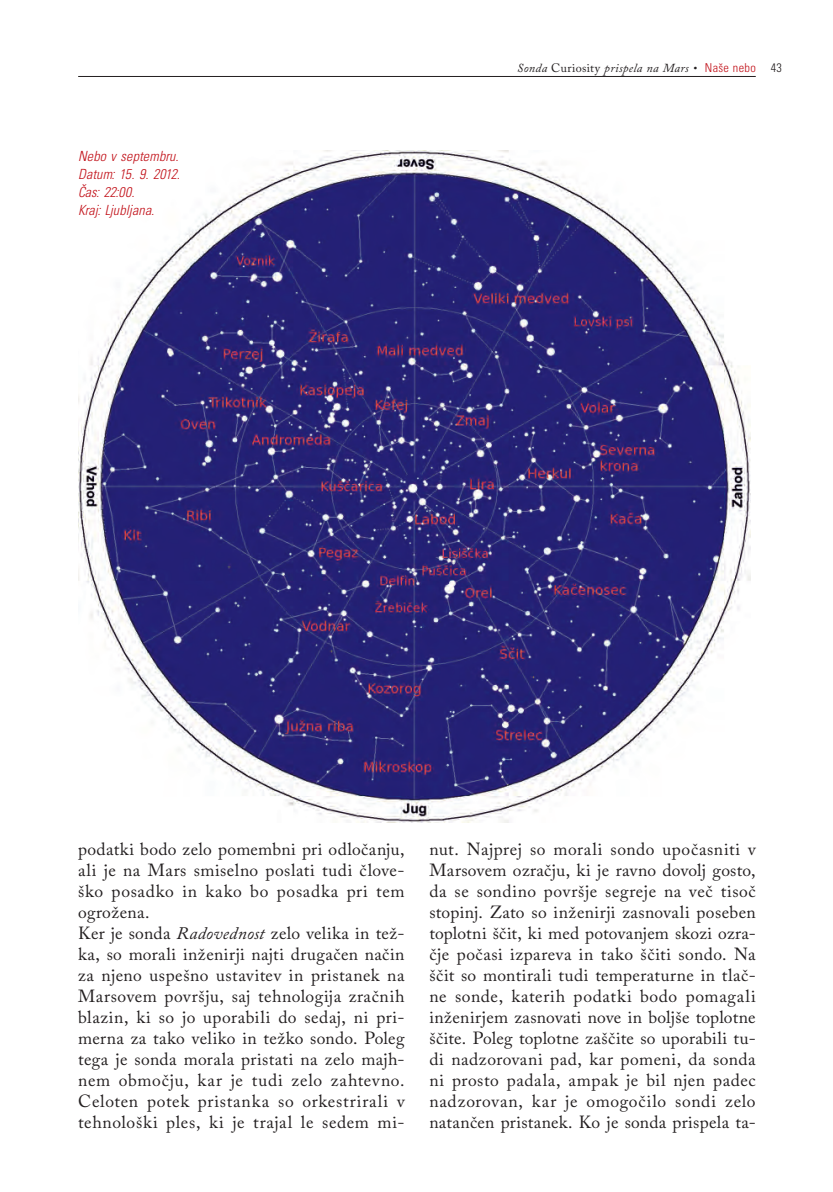
<style>
.page{position:relative;width:833px;height:1192px;background:#fff}
.page>*{position:absolute;margin:0;border:0;box-sizing:border-box;transform-origin:0 0}
.t1{font:17.5px/21px "Adobe Caslon Pro";letter-spacing:.03em;color:#231f20}
.t2{font:italic 300 condensed 14px/17.8px "Univers";letter-spacing:.01em;color:#c2121a}
.t3{font:italic 12.25px "Adobe Caslon Pro";letter-spacing:.025em;color:#231f20}
.s1{font-style:normal}
.s2{font-family:"Univers";font-weight:300;font-style:normal;font-stretch:condensed;color:#c2121a}
.s3{font-family:"Univers";font-weight:300;font-style:normal;font-stretch:condensed}
.s4{font-style:italic}
</style>
<div class="page">
<hr style="left:78px;top:76px;width:677px;height:1px;background:#231f20">
<img style="left:78px;top:150px;width:672px;height:672px">
<p class="t2" style="left:78px;top:147px;width:103px">Nebo v septembru.<br>Datum: 15. 9. 2012. »as: 22:00.<br>Kraj: Ljubljana.</p>
<p class="t3" style="left:517px;top:60px;width:266px">Sonda <span class="s1">Curiosity</span> prispela na Mars • <span class="s2">Naše nebo</span> <span class="s3">43</span></p>
<p class="t1" style="left:78px;top:838px;width:328px">podatki bodo zelo pomembni pri odločanju, ali je na Mars smiselno poslati tudi člove&shy;ško posadko in kako bo posadka pri tem ogrožena.<br>Ker je sonda <span class="s4">Radovednost</span> zelo velika in tež&shy;ka, so morali inženirji najti drugačen način za njeno uspešno ustavitev in pristanek na Marsovem površju, saj tehnologija zračnih blazin, ki so jo uporabili do sedaj, ni pri&shy;merna za tako veliko in težko sondo. Poleg tega je sonda morala pristati na zelo majh&shy;nem območju, kar je tudi zelo zahtevno.<br>Celoten potek pristanka so orkestrirali v tehnološki ples, ki je trajal le sedem mi-</p>
<p class="t1" style="left:429px;top:838px;width:328px;text-align:justify">nut. Najprej so morali sondo upočasniti v Marsovem ozračju, ki je ravno dovolj gosto, da se sondino površje segreje na več tisoč stopinj. Zato so inženirji zasnovali poseben toplotni ščit, ki med potovanjem skozi ozra&shy;čje počasi izpareva in tako ščiti sondo. Na ščit so montirali tudi temperaturne in tlač&shy;ne sonde, katerih podatki bodo pomagali inženirjem zasnovati nove in boljše toplotne ščite. Poleg toplotne zaščite so uporabili tu&shy;di nadzorovani pad, kar pomeni, da sonda ni prosto padala, ampak je bil njen padec nadzorovan, kar je omogočilo sondi zelo natančen pristanek. Ko je sonda prispela ta-</p>
</div>
